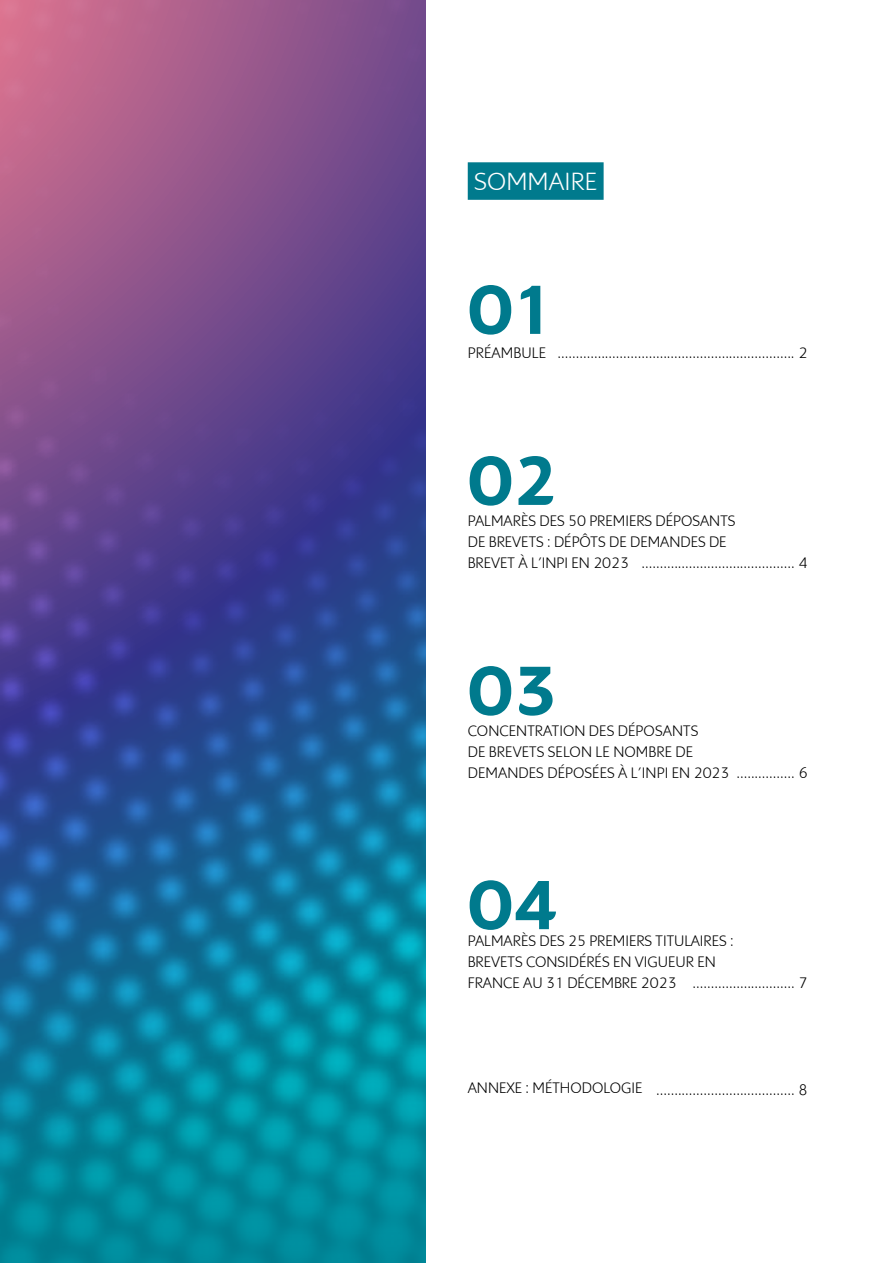
<style>
.page{position:relative;width:893px;height:1263px;background:#fff}
.page>*{position:absolute;margin:0;border:0;box-sizing:border-box;transform-origin:0 0}
.t1{font:700 75px "Inpi";color:#007a8d}
.t2{font:300 27px "Inpi";letter-spacing:.005em;color:#fff}
.t3{font:300 16.5px/21px "Inpi";color:#000}
</style>
<div class="page">
<img style="left:0;top:0;width:425px;height:1263px">
<div style="left:468px;top:162px;width:136px;height:38px;background:#007a8d"></div>
<h2 class="t2" style="left:474px;top:167px;width:124px">SOMMAIRE</h2>
<h1 class="t1" style="left:468px;top:267px;width:89px">01</h1>
<p class="t3" style="left:468px;top:343px;width:80px">PRÉAMBULE</p>
<p class="t3" style="left:558px;top:343px;width:252px">................................................................. 2</p>
<h1 class="t1" style="left:468px;top:438px;width:92px">02</h1>
<p class="t3" style="left:468px;top:511px;width:269px">PALMARÈS DES 50 PREMIERS DÉPOSANTS<br>DE BREVETS : DÉPÔTS DE DEMANDES DE<br>BREVET À L’INPI EN 2023</p>
<p class="t3" style="left:641px;top:553px;width:168px">.......................................... 4</p>
<h1 class="t1" style="left:468px;top:648px;width:92px">03</h1>
<p class="t3" style="left:468px;top:721px;width:342px">CONCENTRATION DES DÉPOSANTS<br>DE BREVETS SELON LE NOMBRE DE<br>DEMANDES DÉPOSÉES À L’INPI EN 2023 ................ 6</p>
<h1 class="t1" style="left:468px;top:863px;width:92px">04</h1>
<p class="t3" style="left:468px;top:931px;width:267px">PALMARÈS DES 25 PREMIERS TITULAIRES :<br>BREVETS CONSIDÉRÉS EN VIGUEUR EN<br>FRANCE AU 31 DÉCEMBRE 2023</p>
<p class="t3" style="left:693px;top:972px;width:117px">............................ 7</p>
<p class="t3" style="left:468px;top:1078px;width:176px">ANNEXE : MÉTHODOLOGIE</p>
<p class="t3" style="left:656px;top:1079px;width:153px">...................................... 8</p>
</div>
